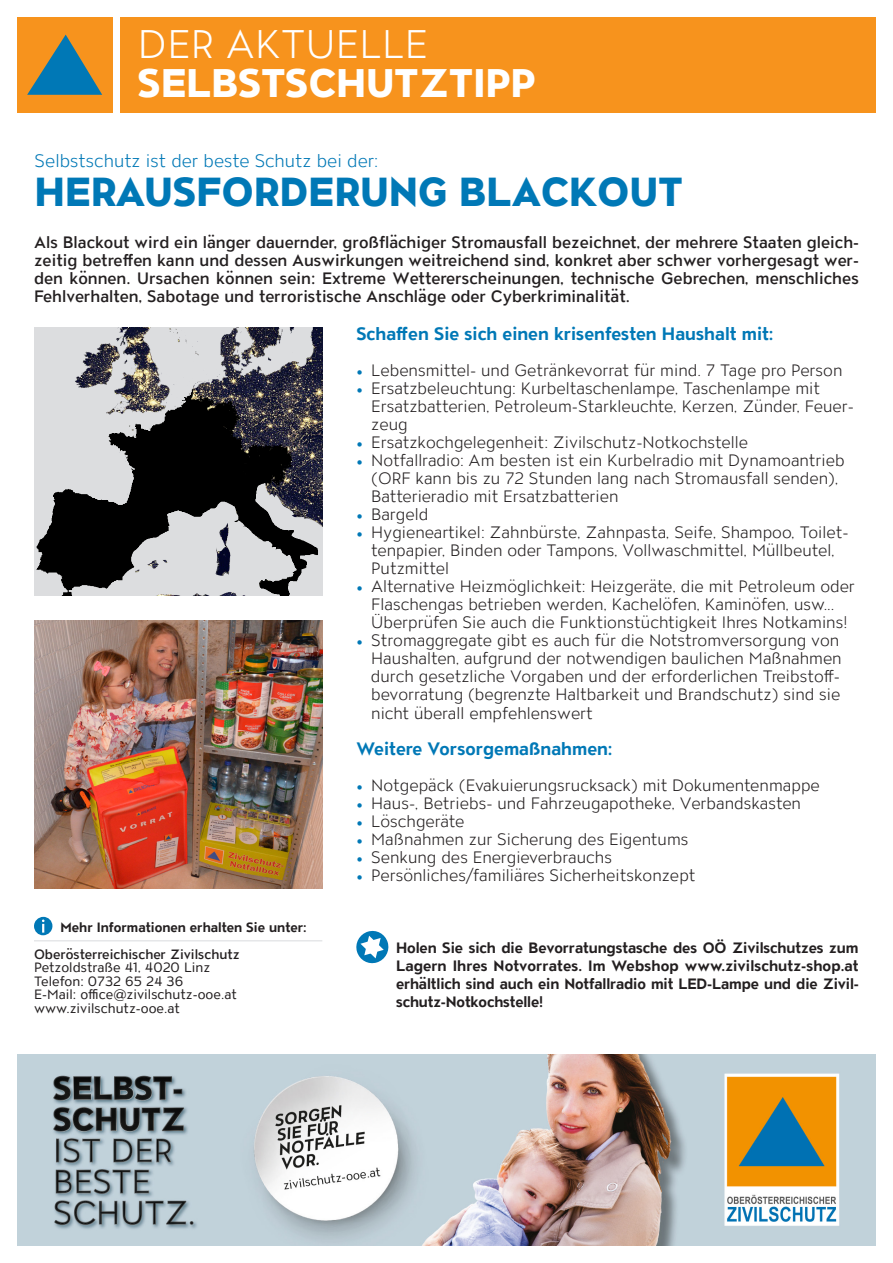
<style>
.page{position:relative;width:893px;height:1263px;background:#fff}
.page>*{position:absolute;margin:0;border:0;box-sizing:border-box;transform-origin:0 0}
.t1{font:800 40.5px "ATC Overlook";letter-spacing:.01em;color:#0078b6}
.t2{font:800 39.9px "ATC Overlook";letter-spacing:.01em;color:#fff}
.t3{font:300 39.9px "ATC Overlook";letter-spacing:.01em;color:#fff}
.t4{font:700 18px "ATC Overlook";color:#0078b6}
.t5{font:300 18px "ATC Overlook";color:#0078b6}
.t6{font:300 16.5px/18px "ATC Overlook";color:#231f20}
.t7{font:500 16.5px/18px "ATC Overlook";color:#231f20;text-align:justify}
.t8{font:700 15px/18px "ATC Overlook";letter-spacing:-.01em;color:#231f20;text-align:justify}
.t9{font:13.5px "ATC Overlook";color:#231f20}
.t10{font:700 13.5px "ATC Overlook";color:#231f20}
.t11{font:500 13.5px "ATC Overlook";color:#231f20}
.s1{font-family:"Minion Pro";font-weight:400;color:#0078b6}
</style>
<div class="page">
<div style="left:120px;top:17px;width:756px;height:95px;background:#f7931d"></div>
<div style="left:17px;top:17px;width:95px;height:95px;background:#f7931d"></div>
<svg style="left:27px;top:35px;width:75px;height:60px"></svg>
<img style="left:17px;top:1054px;width:859px;height:191px">
<svg style="left:356px;top:930px;width:33px;height:34px"></svg>
<hr style="left:34px;top:940px;width:288px;height:1px;background:#e6e7e9">
<img style="left:34px;top:327px;width:288px;height:268px">
<div style="left:34px;top:917px;width:19px;height:18px;background:#0078b6;border-radius:50%"></div>
<svg style="left:42px;top:919px;width:3px;height:13px"></svg>
<img style="left:34px;top:620px;width:288px;height:268px">
<h2 class="t3" style="left:138px;top:22px;width:291px">DER AKTUELLE</h2>
<h2 class="t2" style="left:138px;top:60px;width:399px">SELBSTSCHUTZTIPP</h2>
<p class="t5" style="left:35px;top:151px;width:345px">Selbstschutz ist der beste Schutz bei der:</p>
<p class="t1" style="left:35px;top:169px;width:649px">HERAUSFORDERUNG BLACKOUT</p>
<p class="t7" style="left:34px;top:234px;width:826px">Als Blackout wird ein länger dauernder, großflächiger Stromausfall bezeichnet, der mehrere Staaten gleich&shy;zeitig betreffen kann und dessen Auswirkungen weitreichend sind, konkret aber schwer vorhergesagt wer&shy;den können. Ursachen können sein: Extreme Wettererscheinungen, technische Gebrechen, menschliches Fehlverhalten, Sabotage und terroristische Anschläge oder Cyberkriminalität.</p>
<p class="t10" style="left:60px;top:919px;width:248px">Mehr Informationen erhalten Sie unter:</p>
<p class="t11" style="left:34px;top:946px;width:207px">Oberösterreichischer Zivilschutz</p>
<p class="t9" style="left:34px;top:959px;width:178px">Petzoldstraße 41, 4020 Linz</p>
<p class="t9" style="left:34px;top:973px;width:151px">Telefon: 0732 65 24 36</p>
<p class="t9" style="left:34px;top:986px;width:204px">E-Mail: office@zivilschutz-ooe.at</p>
<p class="t9" style="left:34px;top:1000px;width:147px">www.zivilschutz-ooe.at</p>
<p class="t4" style="left:356px;top:324px;width:419px">Schaffen Sie sich einen krisenfesten Haushalt mit:</p>
<p class="t6" style="left:356px;top:362px;width:488px"><span class="s1">•</span> Lebensmittel- und Getränkevorrat für mind. 7 Tage pro Person</p>
<p class="t6" style="left:371px;top:380px;width:484px;text-indent:-15px"><span class="s1">•</span> Ersatzbeleuchtung: Kurbeltaschenlampe, Taschenlampe mit<br>Ersatzbatterien, Petroleum-Starkleuchte, Kerzen, Zünder, Feuer&shy;zeug</p>
<p class="t6" style="left:356px;top:434px;width:393px"><span class="s1">•</span> Ersatzkochgelegenheit: Zivilschutz-Notkochstelle</p>
<p class="t6" style="left:371px;top:452px;width:475px;text-indent:-15px"><span class="s1">•</span> Notfallradio: Am besten ist ein Kurbelradio mit Dynamoantrieb (ORF kann bis zu 72 Stunden lang nach Stromausfall senden),<br>Batterieradio mit Ersatzbatterien</p>
<p class="t6" style="left:356px;top:506px;width:74px"><span class="s1">•</span> Bargeld</p>
<p class="t6" style="left:371px;top:524px;width:479px;text-indent:-15px"><span class="s1">•</span> Hygieneartikel: Zahnbürste, Zahnpasta, Seife, Shampoo, Toilet&shy;tenpapier, Binden oder Tampons, Vollwaschmittel, Müllbeutel,<br>Putzmittel</p>
<p class="t6" style="left:356px;top:578px;width:500px;text-align:center"><span class="s1">•</span> Alternative Heizmöglichkeit: Heizgeräte, die mit Petroleum oder<br>Flaschengas betrieben werden, Kachelöfen, Kaminöfen, usw...<br>Überprüfen Sie auch die Funktionstüchtigkeit Ihres Notkamins!</p>
<p class="t6" style="left:356px;top:632px;width:487px;text-align:right"><span class="s1">•</span> Stromaggregate gibt es auch für die Notstromversorgung von<br>Haushalten, aufgrund der notwendigen baulichen Maßnahmen</p>
<p class="t6" style="left:371px;top:668px;width:471px;text-align:justify">durch gesetzliche Vorgaben und der erforderlichen Treibstoff&shy;bevorratung (begrenzte Haltbarkeit und Brandschutz) sind sie nicht überall empfehlenswert</p>
<p class="t4" style="left:356px;top:738px;width:258px">Weitere Vorsorgemaßnahmen:</p>
<p class="t6" style="left:356px;top:776px;width:465px"><span class="s1">•</span> Notgepäck (Evakuierungsrucksack) mit Dokumentenmappe</p>
<p class="t6" style="left:356px;top:794px;width:446px"><span class="s1">•</span> Haus-, Betriebs- und Fahrzeugapotheke, Verbandskasten</p>
<p class="t6" style="left:356px;top:812px;width:110px"><span class="s1">•</span> Löschgeräte</p>
<p class="t6" style="left:356px;top:830px;width:334px"><span class="s1">•</span> Maßnahmen zur Sicherung des Eigentums</p>
<p class="t6" style="left:356px;top:848px;width:257px"><span class="s1">•</span> Senkung des Energieverbrauchs</p>
<p class="t6" style="left:356px;top:866px;width:341px"><span class="s1">•</span> Persönliches/familiäres Sicherheitskonzept</p>
<p class="t8" style="left:396px;top:939px;width:464px">Holen Sie sich die Bevorratungstasche des OÖ Zivilschutzes zum Lagern Ihres Notvorrates. Im Webshop www.zivilschutz-shop.at erhältlich sind auch ein Notfallradio mit LED-Lampe und die Zivil&shy;schutz-Notkochstelle!</p>
</div>
